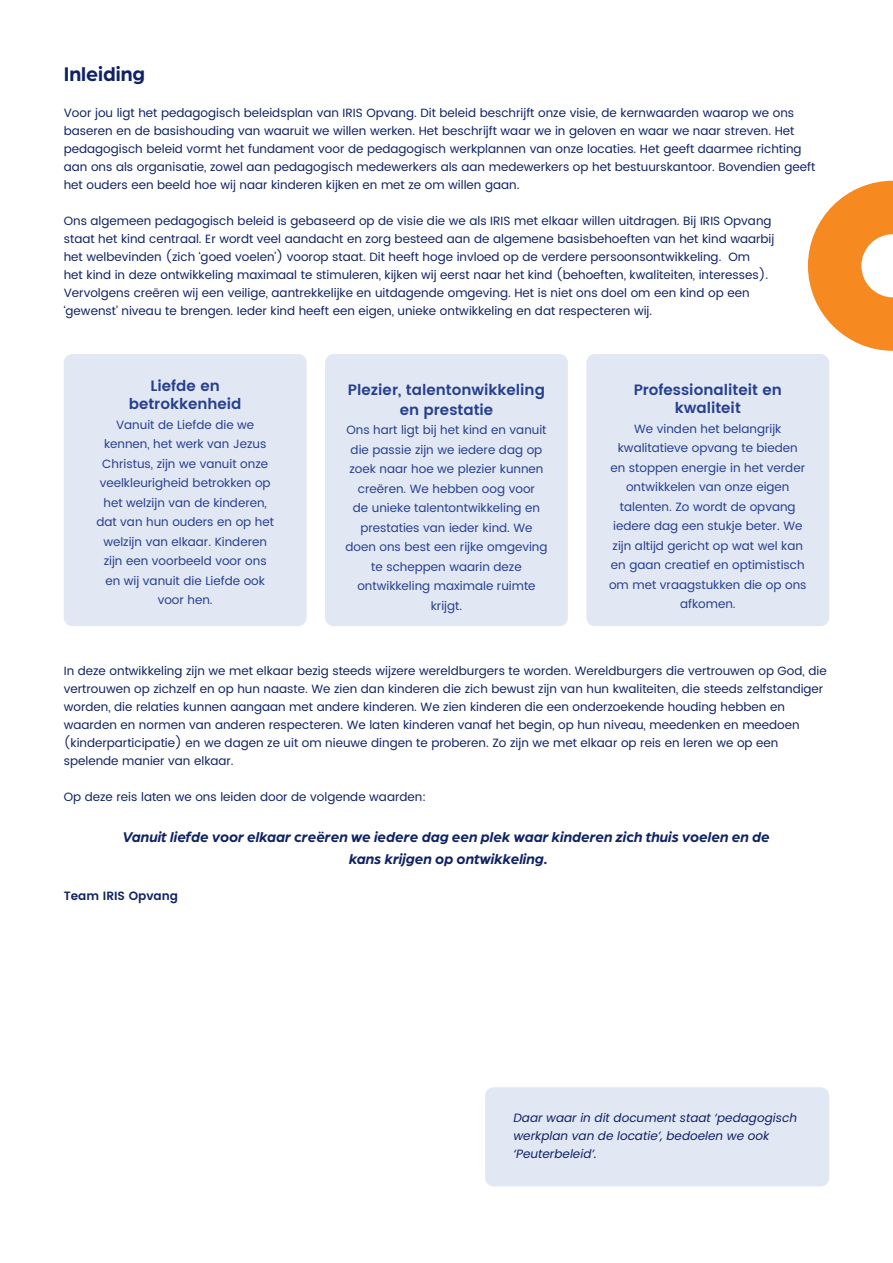
<style>
.page{position:relative;width:893px;height:1263px;background:#fff}
.page>*{position:absolute;margin:0;border:0;box-sizing:border-box;transform-origin:0 0}
.t1{font:700 21px "Arboria";color:#0f2264}
.t2{font:italic 700 15px "Arboria";color:#0f2264}
.t3{font:600 15px/18px "Poppins";color:#253f8e;text-align:center}
.t4{font:12px/18px "Poppins";color:#0f2264}
.t5{font:12px/19.5px "Poppins";color:#253f8e;text-align:center}
.t6{font:italic 12px/18px "Poppins";color:#0f2264}
.t7{font:600 12px "Poppins";color:#0f2264}
</style>
<div class="page">
<svg style="left:808px;top:181px;width:85px;height:170px"></svg>
<div style="left:64px;top:354px;width:243px;height:272px;background:#e2e7f4;border-radius:9px"></div>
<div style="left:485px;top:1087px;width:344px;height:99px;background:#e2e7f4;border-radius:9px"></div>
<div style="left:325px;top:354px;width:243px;height:272px;background:#e2e7f4;border-radius:9px"></div>
<div style="left:586px;top:354px;width:243px;height:272px;background:#e2e7f4;border-radius:9px"></div>
<p class="t1" style="left:64px;top:60px;width:83px">Inleiding</p>
<p class="t4" style="left:64px;top:104px;width:753px">Voor jou ligt het pedagogisch beleidsplan van IRIS Opvang. Dit beleid beschrijft onze visie, de kernwaarden waarop we ons baseren en de basishouding van waaruit we willen werken. Het beschrijft waar we in geloven en waar we naar streven. Het pedagogisch beleid vormt het fundament voor de pedagogisch werkplannen van onze locaties. Het geeft daarmee richting aan ons als organisatie, zowel aan pedagogisch medewerkers als aan medewerkers op het bestuurskantoor. Bovendien geeft het ouders een beeld hoe wij naar kinderen kijken en met ze om willen gaan.</p>
<p class="t4" style="left:64px;top:212px;width:712px">Ons algemeen pedagogisch beleid is gebaseerd op de visie die we als IRIS met elkaar willen uitdragen. Bij IRIS Opvang staat het kind centraal. Er wordt veel aandacht en zorg besteed aan de algemene basisbehoeften van het kind waarbij het welbevinden (zich ‘goed voelen’) voorop staat. Dit heeft hoge invloed op de verdere persoonsontwikkeling. Om<br>het kind in deze ontwikkeling maximaal te stimuleren, kijken wij eerst naar het kind (behoeften, kwaliteiten, interesses).<br>Vervolgens creëren wij een veilige, aantrekkelijke en uitdagende omgeving. Het is niet ons doel om een kind op een ‘gewenst’ niveau te brengen. Ieder kind heeft een eigen, unieke ontwikkeling en dat respecteren wij.</p>
<p class="t3" style="left:129px;top:378px;width:114px">Liefde en betrokkenheid</p>
<p class="t5" style="left:96px;top:415px;width:179px">Vanuit de Liefde die we kennen, het werk van Jezus<br>Christus, zijn we vanuit onze veelkleurigheid betrokken op het welzijn van de kinderen, dat van hun ouders en op het welzijn van elkaar. Kinderen zijn een voorbeeld voor ons en wij vanuit die Liefde ook voor hen.</p>
<p class="t3" style="left:348px;top:381px;width:199px;line-height:19.5px">Plezier, talentonwikkeling en prestatie</p>
<p class="t5" style="left:345px;top:421px;width:204px">Ons hart ligt bij het kind en vanuit die passie zijn we iedere dag op zoek naar hoe we plezier kunnen creëren. We hebben oog voor<br>de unieke talentontwikkeling en prestaties van ieder kind. We doen ons best een rijke omgeving te scheppen waarin deze ontwikkeling maximale ruimte krijgt.</p>
<p class="t3" style="left:634px;top:381px;width:150px">Professionaliteit en kwaliteit</p>
<p class="t5" style="left:609px;top:419px;width:199px">We vinden het belangrijk kwalitatieve opvang te bieden en stoppen energie in het verder ontwikkelen van onze eigen talenten. Zo wordt de opvang iedere dag een stukje beter. We zijn altijd gericht op wat wel kan en gaan creatief en optimistisch om met vraagstukken die op ons afkomen.</p>
<p class="t4" style="left:64px;top:662px;width:764px">In deze ontwikkeling zijn we met elkaar bezig steeds wijzere wereldburgers te worden. Wereldburgers die vertrouwen op God, die vertrouwen op zichzelf en op hun naaste. We zien dan kinderen die zich bewust zijn van hun kwaliteiten, die steeds zelfstandiger worden, die relaties kunnen aangaan met andere kinderen. We zien kinderen die een onderzoekende houding hebben en waarden en normen van anderen respecteren. We laten kinderen vanaf het begin, op hun niveau, meedenken en meedoen (kinderparticipatie) en we dagen ze uit om nieuwe dingen te proberen. Zo zijn we met elkaar op reis en leren we op een spelende manier van elkaar.</p>
<p class="t4" style="left:64px;top:788px;width:364px">Op deze reis laten we ons leiden door de volgende waarden:</p>
<p class="t2" style="left:123px;top:826px;width:648px">Vanuit liefde voor elkaar creëren we iedere dag een plek waar kinderen zich thuis voelen en de</p>
<p class="t2" style="left:349px;top:849px;width:200px">kans krijgen op ontwikkeling.</p>
<p class="t7" style="left:64px;top:887px;width:116px">Team IRIS Opvang</p>
<p class="t6" style="left:513px;top:1109px;width:285px">Daar waar in dit document staat ‘pedagogisch werkplan van de locatie’, bedoelen we ook ‘Peuterbeleid’.</p>
</div>
